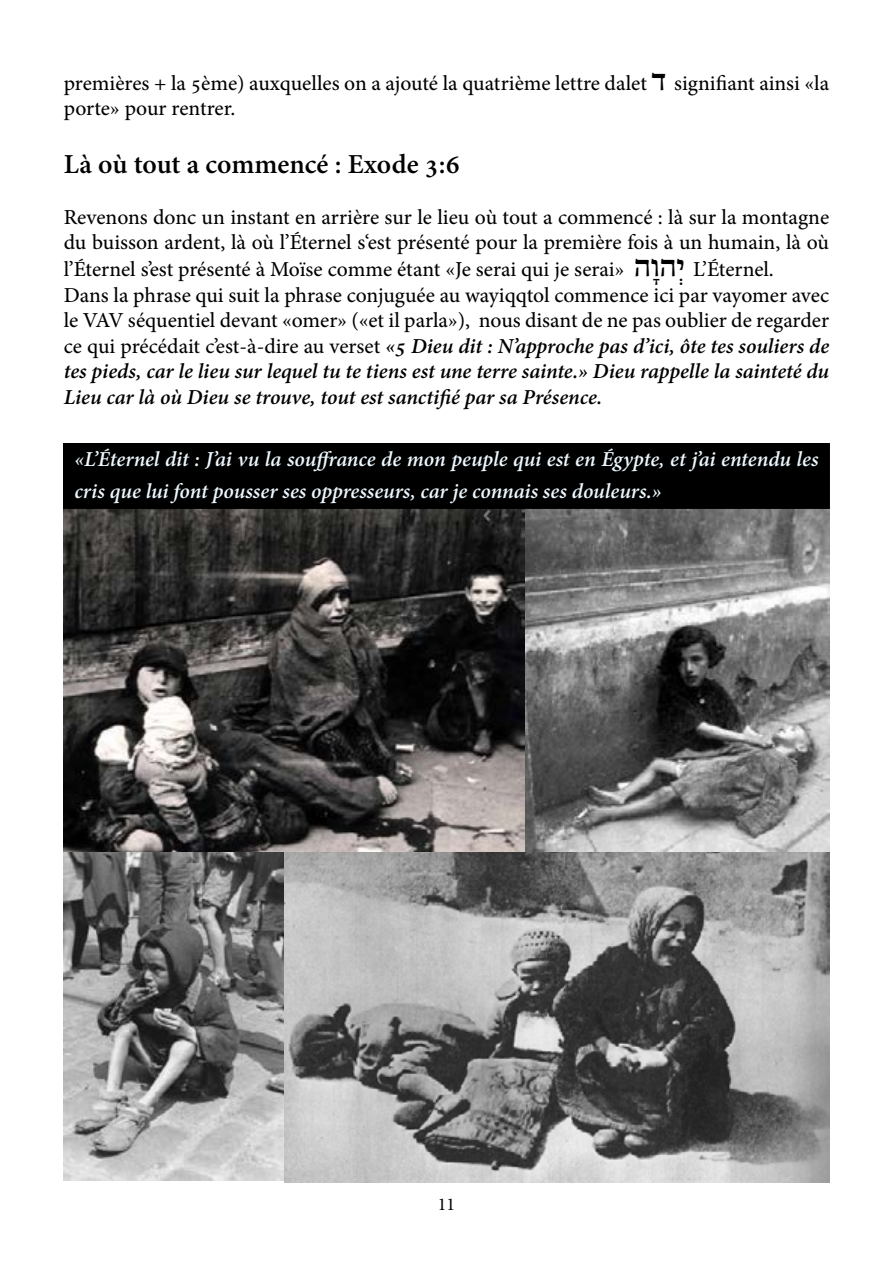
<style>
.page{position:relative;width:893px;height:1263px;background:#fff}
.page>*{position:absolute;margin:0;border:0;box-sizing:border-box;transform-origin:0 0}
.t1{font:700 27px "Adobe Hebrew";color:#000}
.t2{font:21px/25.7px "Adobe Hebrew";color:#000}
.t3{font:italic 700 21px/31.5px "Adobe Hebrew";letter-spacing:-.005em;color:#ecf7fe}
.t4{font:18px "Minion Pro";color:#000}
.s1{font-weight:700;font-size:36px}
.s2{font-weight:700;font-style:italic}
</style>
<div class="page">
<img style="left:64px;top:509px;width:765px;height:343px">
<img style="left:64px;top:852px;width:221px;height:328px">
<img style="left:285px;top:852px;width:544px;height:330px">
<div style="left:64px;top:444px;width:765px;height:64px;background:#000"></div>
<div style="left:63px;top:443px;width:767px;height:66px;border:2px solid #000"></div>
<p class="t2" style="left:64px;top:71px;width:767px;line-height:25.2px">premières + la 5ème) auxquelles on a ajouté la quatrième lettre dalet <span class="s1">ד</span> signifiant ainsi «la porte» pour rentrer.</p>
<p class="t1" style="left:64px;top:148px;width:397px">Là où tout a commencé : Exode 3:6</p>
<p class="t2" style="left:64px;top:204px;width:767px">Revenons donc un instant en arrière sur le lieu où tout a commencé : là sur la montagne du buisson ardent, là où l’Éternel s‘est présenté pour la première fois à un humain, là où l’Éternel s’est présenté à Moïse comme étant «Je serai qui je serai» <span class="s1">והָהְיְָ</span> L’Éternel.<br>Dans la phrase qui suit la phrase conjuguée au wayiqqtol commence ici par vayomer avec le VAV séquentiel devant «omer» («et il parla»), nous disant de ne pas oublier de regarder ce qui précédait c’est-à-dire au verset <span class="s2">«5 Dieu dit : N’approche pas d’ici, ôte tes souliers de tes pieds, car le lieu sur lequel tu te tiens est une terre sainte.» Dieu rappelle la sainteté du Lieu car là où Dieu se trouve, tout est sanctifié par sa Présence.</span></p>
<p class="t3" style="left:74px;top:444px;width:746px">«L’Éternel dit : J’ai vu la souffrance de mon peuple qui est en Égypte, et j’ai entendu les cris que lui font pousser ses oppresseurs, car je connais ses douleurs.»</p>
<p class="t4" style="left:438px;top:1192px;width:19px">11</p>
</div>
